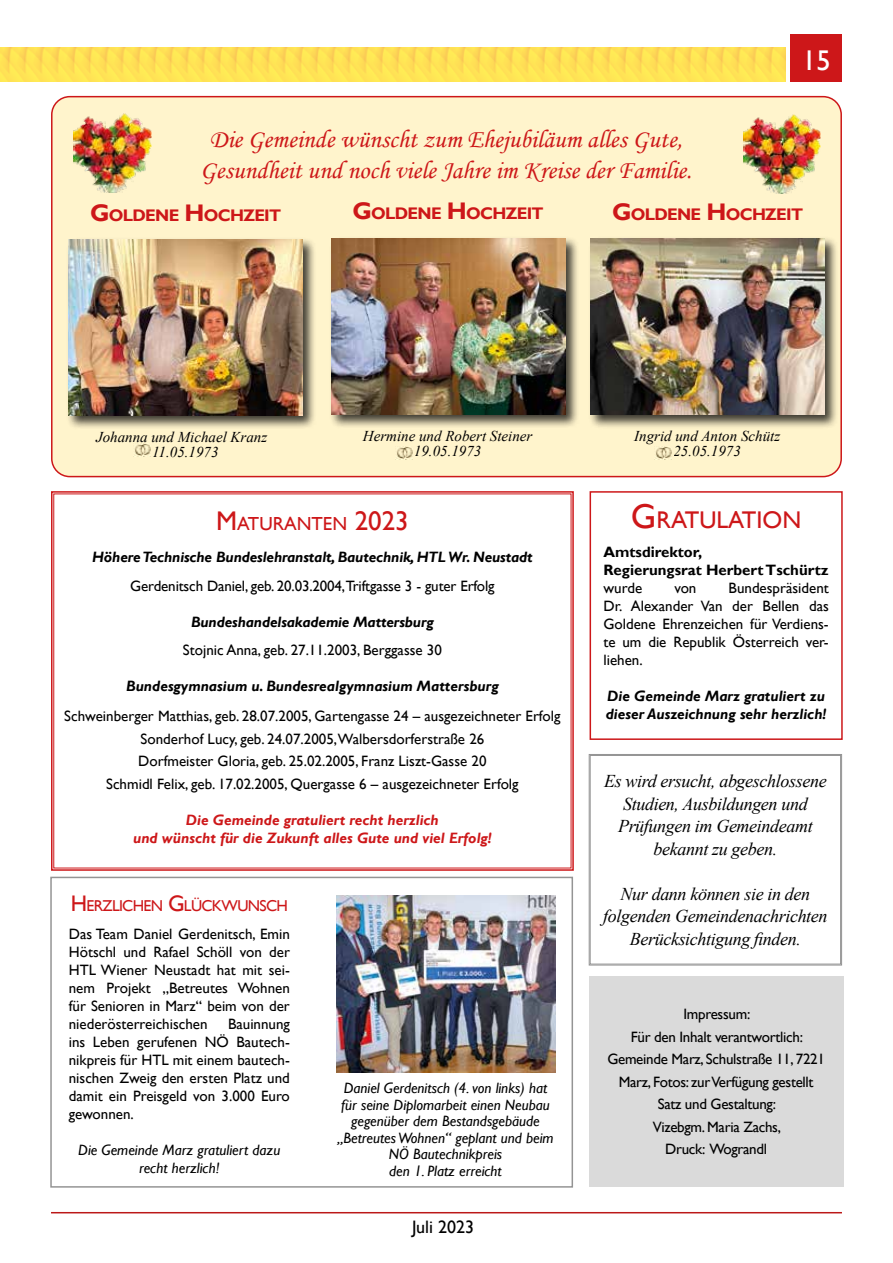
<style>
.page{position:relative;width:893px;height:1263px;background:#fff}
.page>*{position:absolute;margin:0;border:0;box-sizing:border-box;transform-origin:0 0}
.t1{font:28.5px "Gill Sans";color:#fff}
.t2{font:25.5px/31.5px "Monotype Corsiva";color:#cd1719;text-align:center}
.t3{font:24.15px "Gill Sans";color:#cd1719}
.t4{font:18.9px "Gill Sans";color:#cd1719}
.t5{font:italic 18px/22.5px "Times New Roman";letter-spacing:-.02em;color:#000;text-align:center}
.t6{font:18px "Gill Sans";color:#000}
.t7{font:700 16.8px "Gill Sans";letter-spacing:-.045em;color:#cd1719}
.t8{font:15.75px "Gill Sans";letter-spacing:-.045em;color:#cd1719}
.t9{font:15px/18px "Gill Sans";color:#000;text-align:justify}
.t10{font:italic 15px/16.5px "Gill Sans";color:#000;text-align:center}
.t11{font:italic 700 15px/18px "Gill Sans";color:#000}
.t12{font:15px/22.5px "Gill Sans";letter-spacing:-.02em;color:#000;text-align:center}
.t13{font:italic 15px/15px "Times New Roman";color:#000;text-align:center}
.t14{font:italic 700 15px/18px "Gill Sans";color:#cd1719;text-align:center}
.t15{font:700 15px/18px "Gill Sans";color:#000}
.s1{font-size:24px}
.s2{font-size:27px}
.s3{font-size:22.5px}
.s4{font-size:34.5px}
</style>
<div class="page">
<hr style="left:51px;top:1212px;width:791px;height:1px;background:#bb1818">
<img style="left:0;top:48px;width:786px;height:34px">
<div style="left:791px;top:34px;width:51px;height:47px;background:#cd1719"></div>
<div style="left:52px;top:97px;width:789px;height:380px;background:#fff4cc;border-radius:18px"></div>
<div style="left:51px;top:96px;width:791px;height:381px;border:2px solid #cd1719;border-radius:18px"></div>
<img style="left:135px;top:443px;width:16px;height:14px">
<div style="left:67px;top:237px;width:250px;height:192px;background:#000;opacity:.75"></div>
<img style="left:69px;top:239px;width:234px;height:176px">
<div style="left:588px;top:236px;width:251px;height:193px;background:#000;opacity:.75"></div>
<img style="left:591px;top:238px;width:234px;height:177px">
<img style="left:656px;top:446px;width:16px;height:14px">
<div style="left:329px;top:236px;width:250px;height:192px;background:#000;opacity:.75"></div>
<img style="left:331px;top:238px;width:234px;height:176px">
<img style="left:395px;top:446px;width:18px;height:14px">
<svg style="left:51px;top:491px;width:523px;height:380px"></svg>
<img style="left:336px;top:896px;width:219px;height:176px">
<img style="left:74px;top:114px;width:77px;height:79px">
<img style="left:743px;top:114px;width:77px;height:79px">
<div style="left:590px;top:491px;width:253px;height:249px;border:2px solid #cd1719"></div>
<div style="left:50px;top:877px;width:523px;height:310px;border:2px solid #949494"></div>
<div style="left:589px;top:976px;width:254px;height:211px;background:#dadada"></div>
<svg style="left:588px;top:754px;width:254px;height:212px"></svg>
<div style="left:590px;top:755px;width:251px;height:209px;border:1px solid #949494"></div>
<h1 class="t1" style="left:802px;top:44px;width:30px">15</h1>
<h2 class="t2" style="left:200px;top:123px;width:493px">Die Gemeinde wünscht zum Ehejubiläum alles Gute,<br>Gesundheit und noch viele Jahre im Kreise der Familie.</h2>
<p class="t7" style="left:352px;top:204px;width:193px"><span class="s1">G</span>OLDENE <span class="s1">H</span>OCHZEIT</p>
<p class="t7" style="left:612px;top:205px;width:193px"><span class="s1">G</span>OLDENE <span class="s1">H</span>OCHZEIT</p>
<p class="t7" style="left:90px;top:206px;width:193px"><span class="s1">G</span>OLDENE <span class="s1">H</span>OCHZEIT</p>
<p class="t13" style="left:96px;top:429px;width:173px">Johanna und Michael Kranz<br>11.05.1973</p>
<p class="t13" style="left:363px;top:428px;width:171px">Hermine und Robert Steiner<br>19.05.1973</p>
<p class="t4" style="left:216px;top:512px;width:194px"><span class="s2">M</span>ATURANTEN <span class="s2">2023</span></p>
<p class="t11" style="left:92px;top:549px;width:442px">Höhere Technische Bundeslehranstalt, Bautechnik, HTL Wr. Neustadt</p>
<p class="t9" style="left:130px;top:577px;width:366px">Gerdenitsch Daniel, geb. 20.03.2004,Triftgasse 3 - guter Erfolg</p>
<p class="t11" style="left:191px;top:613px;width:244px">Bundeshandelsakademie Mattersburg</p>
<p class="t9" style="left:183px;top:641px;width:260px">Stojnic Anna, geb. 27.11.2003, Berggasse 30</p>
<p class="t11" style="left:126px;top:678px;width:374px">Bundesgymnasium u. Bundesrealgymnasium Mattersburg</p>
<p class="t9" style="left:64px;top:705px;width:498px;line-height:22.5px;text-align:center">Schweinberger Matthias, geb. 28.07.2005, Gartengasse 24 – ausgezeichneter Erfolg Sonderhof Lucy, geb. 24.07.2005,Walbersdorferstraße 26<br>Dorfmeister Gloria, geb. 25.02.2005, Franz Liszt-Gasse 20<br>Schmidl Felix, geb. 17.02.2005, Quergasse 6 – ausgezeichneter Erfolg</p>
<p class="t14" style="left:133px;top:811px;width:360px">Die Gemeinde gratuliert recht herzlich<br>und wünscht für die Zukunft alles Gute und viel Erfolg!</p>
<p class="t8" style="left:71px;top:897px;width:219px"><span class="s3">H</span> ERZLICHEN <span class="s3">G</span> LÜCKWUNSCH</p>
<p class="t9" style="left:69px;top:925px;width:223px">Das Team Daniel Gerdenitsch, Emin Hötschl und Rafael Schöll von der HTL Wiener Neustadt hat mit sei&shy;nem Projekt „Betreutes Wohnen für Senioren in Marz“ beim von der niederösterreichischen</p>
<p class="t9" style="left:69px;top:1015px;width:223px;text-indent:159px">Bauinnung ins Leben gerufenen NÖ Bautech&shy;nikpreis für HTL mit einem bautech&shy;nischen Zweig den ersten Platz und damit ein Preisgeld von 3.000 Euro gewonnen.</p>
<p class="t10" style="left:78px;top:1141px;width:204px;line-height:18px">Die Gemeinde Marz gratuliert dazu recht herzlich!</p>
<p class="t10" style="left:337px;top:1080px;width:218px">Daniel Gerdenitsch (4. von links) hat für seine Diplomarbeit einen Neubau gegenüber dem Bestandsgebäude „Betreutes Wohnen“ geplant und beim<br>NÖ Bautechnikpreis<br>den 1. Platz erreicht</p>
<p class="t6" style="left:412px;top:1216px;width:64px">Juli 2023</p>
<p class="t13" style="left:634px;top:428px;width:147px">Ingrid und Anton Schütz<br>25.05.1973</p>
<h3 class="t3" style="left:631px;top:505px;width:172px"><span class="s4">G</span> RATULATION</h3>
<p class="t15" style="left:603px;top:543px;width:227px">Amtsdirektor,<br>Regierungsrat Herbert Tschürtz</p>
<p class="t9" style="left:603px;top:579px;width:40px">wurde</p>
<p class="t9" style="left:674px;top:579px;width:24px">von</p>
<p class="t9" style="left:603px;top:579px;width:227px;text-indent:125px">Bundespräsident Dr. Alexander Van der Bellen das Goldene Ehrenzeichen für Verdiens&shy;te um die Republik Österreich ver&shy;liehen.</p>
<p class="t11" style="left:606px;top:687px;width:222px">Die Gemeinde Marz gratuliert zu dieser Auszeichnung sehr herzlich!</p>
<p class="t5" style="left:604px;top:769px;width:224px">Es wird ersucht, abgeschlossene<br>Studien, Ausbildungen und<br>Prüfungen im Gemeindeamt bekannt zu geben.</p>
<p class="t5" style="left:603px;top:882px;width:226px">Nur dann können sie in den folgenden Gemeindenachrichten<br>Berücksichtigung finden.</p>
<p class="t12" style="left:607px;top:1003px;width:219px">Impressum:<br>Für den Inhalt verantwortlich:<br>Gemeinde Marz, Schulstraße 11, 7221<br>Marz, Fotos: zur Verfügung gestellt<br>Satz und Gestaltung:<br>Vizebgm. Maria Zachs,<br>Druck: Wograndl</p>
</div>
